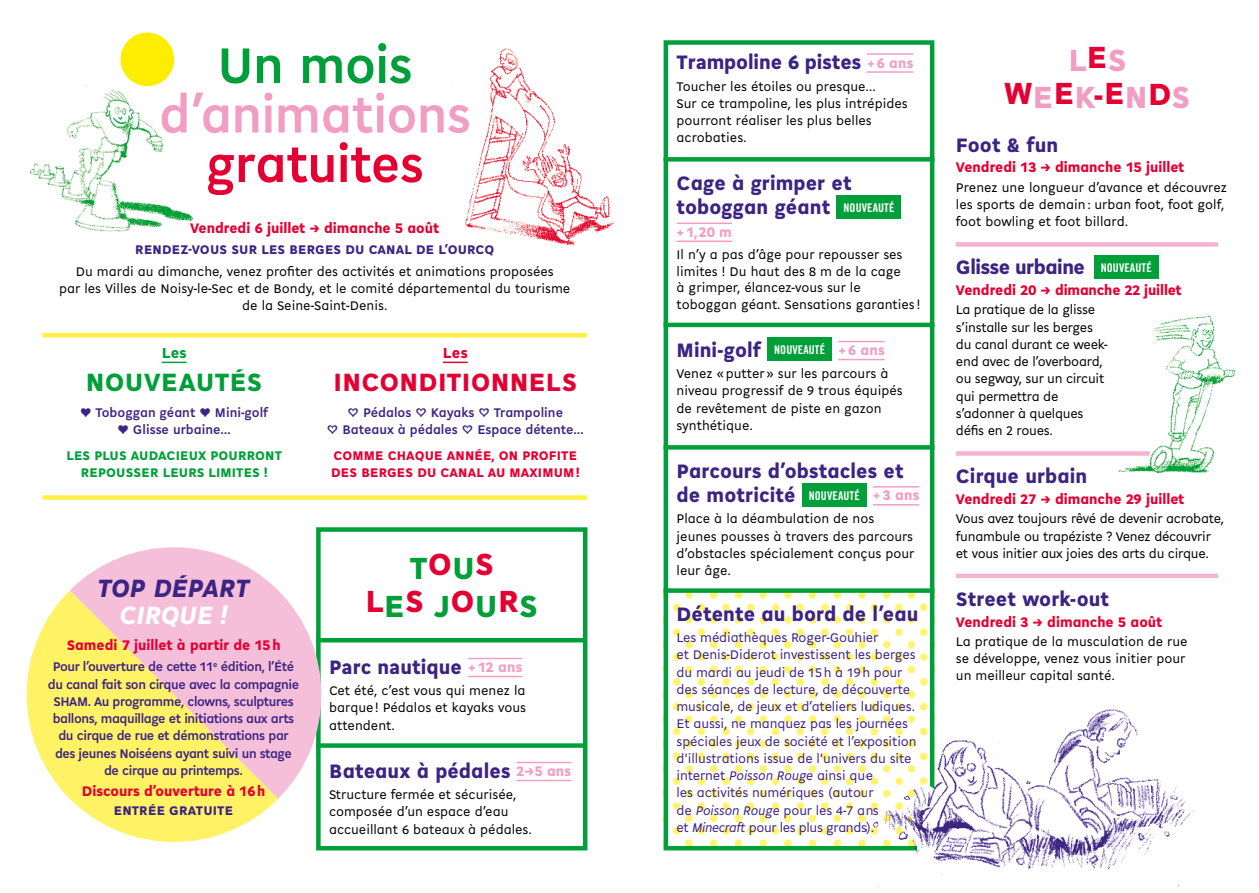
<style>
.page{position:relative;width:1259px;height:893px;background:#fff}
.page>*{position:absolute;margin:0;border:0;box-sizing:border-box;transform-origin:0 0}
.t1{font:700 54px "Cogito";letter-spacing:-.015em;color:#f29ec4}
.t2{font:700 54px "Cogito";letter-spacing:-.015em;color:#e40032}
.t3{font:700 54px "Cogito";letter-spacing:-.02em;color:#009f3a}
.t4{font:900 33px/33px "Cogito";letter-spacing:.01em;color:#f29ec4;text-align:center}
.t5{font:900 33px/33px "Cogito";letter-spacing:.005em;color:#009f3a;text-align:center}
.t6{font:900 27px "Cogito";letter-spacing:.01em;color:#e40032}
.t7{font:900 27px "Cogito";letter-spacing:.015em;color:#009f3a}
.t8{font:italic 900 27px "Cogito";color:#3b2483}
.t9{font:italic 900 27px "Cogito";letter-spacing:-.005em;color:#fff}
.t10{font:900 21px/24px "Cogito";letter-spacing:.005em;color:#3b2483}
.t11{font:900 21px "Cogito";letter-spacing:-.025em;color:#3b2483}
.t12{font:900 15.75px "Cogito";color:#009f3a}
.t13{font:900 15.75px "Cogito";color:#e40032}
.t14{font:900 15px "Cogito";color:#e40032}
.t15{font:900 15px "Cogito";color:#f29ec4}
.t16{font:13.5px/17.2px "Cogito";color:#000}
.t17{font:13.5px/17.2px "Cogito";letter-spacing:-.01em;color:#3b2483}
.t18{font:13.5px/17.2px "Cogito";letter-spacing:-.02em;color:#000}
.t19{font:700 13.5px/17.2px "Cogito";letter-spacing:-.03em;color:#3b2483;text-align:center}
.t20{font:700 13.5px/17.2px "Cogito";color:#3b2483;text-align:center}
.t21{font:900 13.5px "Cogito";letter-spacing:.01em;color:#3b2483}
.t22{font:900 13.5px/17.2px "Cogito";letter-spacing:.01em;color:#e40032}
.t23{font:900 13.5px/17.2px "Cogito";letter-spacing:.01em;color:#009f3a;text-align:center}
.s1{color:#e40032}
.s2{font-size:15px;color:#f29ec4}
.s3{font-family:"Trade Gothic Bold Cond Twenty";font-weight:400;font-size:12px;color:#fff}
.s4{font-style:italic}
</style>
<div class="page">
<div style="left:120px;top:33px;width:54px;height:53px;background:#ffed00;border-radius:50%"></div>
<img style="left:465px;top:38px;width:150px;height:208px">
<img style="left:668px;top:593px;width:260px;height:252px">
<div style="left:1093px;top:255px;width:65px;height:24px;background:#009f3a"></div>
<svg style="left:162px;top:362px;width:24px;height:1px"></svg>
<svg style="left:443px;top:362px;width:25px;height:1px"></svg>
<div style="left:43px;top:495px;width:544px;height:5px;background:#fff041"></div>
<hr style="left:43px;top:333px;width:544px;height:4px;background:#fff041">
<hr style="left:468px;top:676px;width:54px;height:1px;background:#f29ec4">
<hr style="left:516px;top:780px;width:55px;height:1px;background:#f29ec4">
<hr style="left:468px;top:658px;width:54px;height:1px;background:#f29ec4">
<hr style="left:516px;top:762px;width:55px;height:1px;background:#f29ec4">
<div style="left:316px;top:527px;width:271px;height:323px;border:4px solid #009f3a"></div>
<hr style="left:316px;top:638px;width:271px;height:4px;background:#009f3a">
<div style="left:316px;top:743px;width:271px;height:5px;background:#009f3a"></div>
<hr style="left:867px;top:71px;width:46px;height:2px;background:#f29ec4">
<hr style="left:676px;top:241px;width:56px;height:1px;background:#f29ec4">
<hr style="left:838px;top:359px;width:46px;height:1px;background:#f29ec4">
<hr style="left:873px;top:504px;width:46px;height:2px;background:#f29ec4">
<hr style="left:867px;top:53px;width:46px;height:2px;background:#f29ec4">
<div style="left:836px;top:195px;width:65px;height:24px;background:#009f3a"></div>
<hr style="left:676px;top:223px;width:56px;height:1px;background:#f29ec4">
<div style="left:767px;top:338px;width:65px;height:23px;background:#009f3a"></div>
<hr style="left:838px;top:341px;width:46px;height:1px;background:#f29ec4">
<div style="left:802px;top:483px;width:64px;height:24px;background:#009f3a"></div>
<hr style="left:873px;top:486px;width:46px;height:2px;background:#f29ec4">
<div style="left:663px;top:40px;width:271px;height:810px;border:4px solid #009f3a"></div>
<div style="left:663px;top:157px;width:271px;height:5px;background:#009f3a"></div>
<hr style="left:663px;top:323px;width:271px;height:4px;background:#009f3a">
<div style="left:663px;top:445px;width:271px;height:5px;background:#009f3a"></div>
<div style="left:663px;top:588px;width:271px;height:5px;background:#009f3a"></div>
<div style="left:956px;top:242px;width:262px;height:5px;background:#f5b4d2"></div>
<hr style="left:956px;top:574px;width:262px;height:4px;background:#f5b4d2">
<svg style="left:26px;top:590px;width:252px;height:252px;fill:#fff264"></svg>
<svg style="left:70px;top:533px;width:266px;height:266px"></svg>
<img style="left:30px;top:81px;width:163px;height:151px">
<img style="left:1118px;top:315px;width:118px;height:159px">
<div style="left:956px;top:451px;width:193px;height:5px;background:#f5b4d2"></div>
<img style="left:866px;top:692px;width:328px;height:194px">
<h1 class="t3" style="left:217px;top:27px;width:197px">Un mois</h1>
<h1 class="t1" style="left:159px;top:77px;width:313px">d’animations</h1>
<h1 class="t2" style="left:206px;top:126px;width:219px">gratuites</h1>
<p class="t14" style="left:190px;top:217px;width:251px">Vendredi 6 juillet → dimanche 5 août</p>
<p class="t21" style="left:135px;top:240px;width:360px">RENDEZ-VOUS SUR LES BERGES DU CANAL DE L’OURCQ</p>
<p class="t16" style="left:59px;top:262px;width:513px;text-align:center">Du mardi au dimanche, venez profiter des activités et animations proposées<br>par les Villes de Noisy-le-Sec et de Bondy, et le comité départemental du tourisme de la Seine-Saint-Denis.</p>
<p class="t12" style="left:162px;top:341px;width:26px">Les</p>
<h3 class="t7" style="left:86px;top:363px;width:178px">NOUVEAUTÉS</h3>
<p class="t20" style="left:80px;top:403px;width:190px">♥ Toboggan géant ♥ Mini-golf ♥ Glisse urbaine…</p>
<p class="t23" style="left:66px;top:446px;width:217px">LES PLUS AUDACIEUX POURRONT<br>REPOUSSER LEURS LIMITES !</p>
<p class="t13" style="left:443px;top:341px;width:26px">Les</p>
<h3 class="t6" style="left:334px;top:363px;width:245px">INCONDITIONNELS</h3>
<p class="t20" style="left:327px;top:403px;width:258px">♡ Pédalos ♡ Kayaks ♡ Trampoline<br>♡ Bateaux à pédales ♡ Espace détente…</p>
<p class="t22" style="left:331px;top:446px;width:250px">COMME CHAQUE ANNÉE, ON PROFITE<br>DES BERGES DU CANAL AU MAXIMUM !</p>
<h3 class="t8" style="left:98px;top:569px;width:153px">TOP DÉPART</h3>
<h3 class="t9" style="left:120px;top:596px;width:109px">CIRQUE !</h3>
<p class="t14" style="left:67px;top:634px;width:215px">Samedi 7 juillet à partir de 15 h</p>
<p class="t19" style="left:48px;top:657px;width:253px">Pour l’ouverture de cette 11<sup>e</sup> édition, l’Été du canal fait son cirque avec la compagnie SHAM. Au programme, clowns, sculptures ballons, maquillage et initiations aux arts du cirque de rue et démonstrations par des jeunes Noiséens ayant suivi un stage de cirque au printemps.</p>
<p class="t14" style="left:82px;top:780px;width:185px">Discours d’ouverture à 16 h</p>
<p class="t21" style="left:114px;top:801px;width:121px">ENTRÉE GRATUITE</p>
<h2 class="t5" style="left:366px;top:550px;width:174px">T<span class="s1">O</span>U<span class="s1">S<br>L</span>E<span class="s1">S</span> J<span class="s1">O</span>U<span class="s1">R</span>S</h2>
<h3 class="t10" style="left:329px;top:653px;width:195px">Parc nautique <span class="s2">+ 12 ans</span></h3>
<p class="t16" style="left:329px;top:681px;width:198px;text-align:justify">Cet été, c’est vous qui menez la barque ! Pédalos et kayaks vous attendent.</p>
<h3 class="t10" style="left:329px;top:757px;width:244px">Bateaux à pédales <span class="s2">2→5 ans</span></h3>
<p class="t16" style="left:329px;top:785px;width:204px">Structure fermée et sécurisée, composée d’un espace d’eau accueillant 6 bateaux à pédales.</p>
<h3 class="t10" style="left:676px;top:49px;width:238px">Trampoline 6 pistes <span class="s2">+ 6 ans</span></h3>
<p class="t16" style="left:676px;top:77px;width:233px">Toucher les étoiles ou presque…<br>Sur ce trampoline, les plus intrépides pourront réaliser les plus belles acrobaties.</p>
<h3 class="t10" style="left:676px;top:170px;width:219px">Cage à grimper et toboggan géant <span class="s3">NOUVEAUTÉ</span></h3>
<p class="t15" style="left:676px;top:221px;width:57px">+ 1,20 m</p>
<p class="t16" style="left:676px;top:245px;width:245px;line-height:16.5px">Il n’y a pas d’âge pour repousser ses limites ! Du haut des 8 m de la cage<br>à grimper, élancez-vous sur le toboggan géant. Sensations garanties !</p>
<h3 class="t10" style="left:676px;top:336px;width:210px">Mini-golf <span class="s3">NOUVEAUTÉ</span> <span class="s2">+ 6 ans</span></h3>
<p class="t16" style="left:676px;top:364px;width:228px">Venez « putter » sur les parcours à niveau progressif de 9 trous équipés de revêtement de piste en gazon synthétique.</p>
<h3 class="t10" style="left:676px;top:458px;width:244px">Parcours d’obstacles et de motricité <span class="s3">NOUVEAUTÉ</span> <span class="s2">+ 3 ans</span></h3>
<p class="t16" style="left:676px;top:509px;width:239px">Place à la déambulation de nos jeunes pousses à travers des parcours d’obstacles spécialement conçus pour leur âge.</p>
<h3 class="t10" style="left:676px;top:600px;width:243px">Détente au bord de l’eau</h3>
<p class="t17" style="left:676px;top:628px;width:241px">Les médiathèques Roger-Gouhier<br>et Denis-Diderot investissent les berges du mardi au jeudi de 15 h à 19 h pour des séances de lecture, de découverte musicale, de jeux et d’ateliers ludiques.<br>Et aussi, ne manquez pas les journées spéciales jeux de société et l’exposition d'illustrations issue de l'univers du site internet <span class="s4">Poisson Rouge</span> ainsi que<br>les activités numériques (autour<br>de <span class="s4">Poisson Rouge</span> pour les 4-7 ans<br>et <span class="s4">Minecraft</span> pour les plus grands).</p>
<h2 class="t4" style="left:1004px;top:41px;width:187px">L<span class="s1">E</span>S<br><span class="s1">W</span>E<span class="s1">E</span>K<span class="s1">-E</span>N<span class="s1">D</span>S</h2>
<h3 class="t10" style="left:956px;top:131px;width:104px">Foot &amp; fun</h3>
<p class="t14" style="left:956px;top:157px;width:230px">Vendredi 13 → dimanche 15 juillet</p>
<p class="t16" style="left:956px;top:178px;width:272px">Prenez une longueur d’avance et découvrez les sports de demain : urban foot, foot golf, foot bowling et foot billard.</p>
<h3 class="t11" style="left:956px;top:252px;width:197px">Glisse urbaine <span class="s3">NOUVEAUTÉ</span></h3>
<p class="t14" style="left:956px;top:279px;width:227px">Vendredi 20 → dimanche 22 juillet</p>
<p class="t18" style="left:956px;top:300px;width:153px">La pratique de la glisse s’installe sur les berges du canal durant ce week&shy;end avec de l’overboard, ou segway, sur un circuit qui permettra de s’adonner à quelques défis en 2 roues.</p>
<h3 class="t10" style="left:956px;top:463px;width:133px">Cirque urbain</h3>
<p class="t14" style="left:956px;top:488px;width:230px">Vendredi 27 → dimanche 29 juillet</p>
<p class="t18" style="left:956px;top:509px;width:270px">Vous avez toujours rêvé de devenir acrobate, funambule ou trapéziste ? Venez découvrir et vous initier aux joies des arts du cirque.</p>
<h3 class="t10" style="left:956px;top:585px;width:155px">Street work-out</h3>
<p class="t14" style="left:956px;top:611px;width:208px">Vendredi 3 → dimanche 5 août</p>
<p class="t16" style="left:956px;top:632px;width:233px">La pratique de la musculation de rue se développe, venez vous initier pour un meilleur capital santé.</p>
</div>
